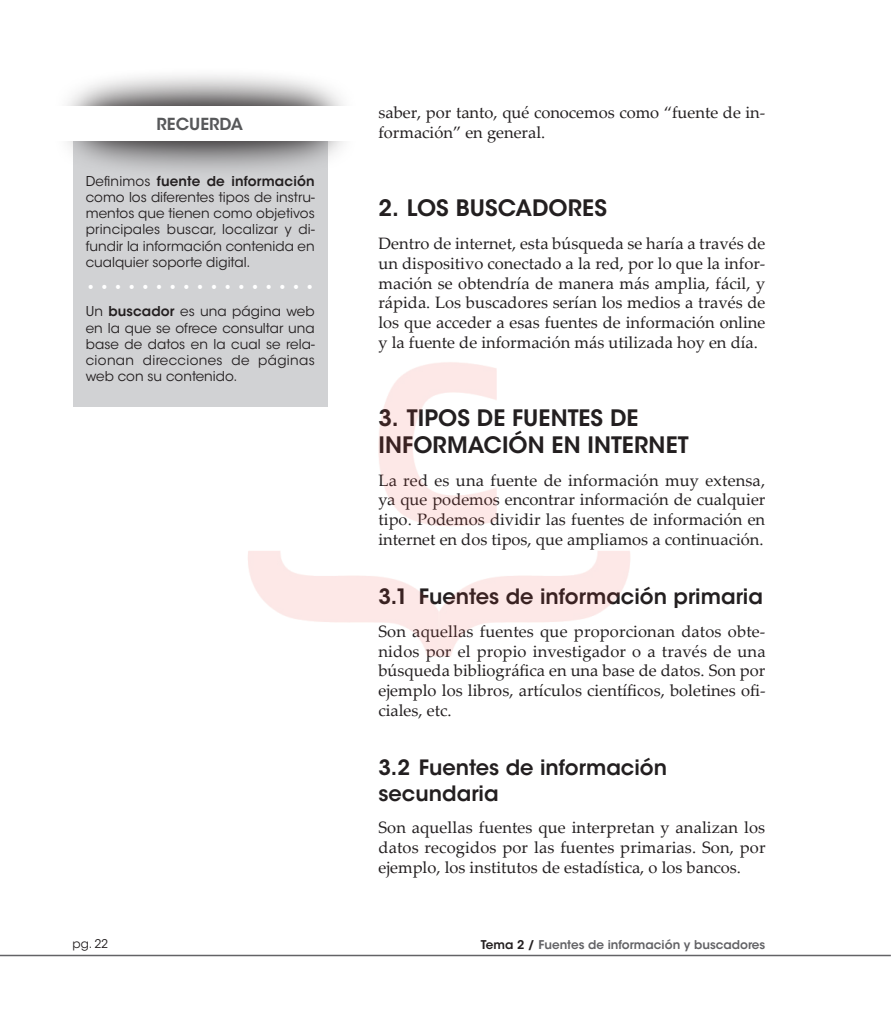
<style>
.page{position:relative;width:893px;height:1021px;background:#fff}
.page>*{position:absolute;margin:0;border:0;box-sizing:border-box;transform-origin:0 0}
.t1{font:600 22.5px/27px "ITC Avant Garde Std";letter-spacing:.005em;color:#231f20}
.t2{font:600 21px/25.2px "ITC Avant Garde Std";color:#231f20}
.t3{font:16.5px/19.8px "Palatino Linotype";color:#231f20;text-align:justify}
.t4{font:600 16.5px "ITC Avant Garde Std";color:#57585a}
.t5{font:13.5px/16.2px "ITC Avant Garde Std";color:#231f20;text-align:justify}
.t6{font:700 13.5px/24.8px "ITC Avant Garde Std";color:#fff}
.t7{font:600 12px "ITC Avant Garde Std";color:#636366}
.t8{font:12px "ITC Avant Garde Std";color:#231f20}
.s1{font-weight:600}
.s2{font-weight:400;color:#231f20}
.s3{font-weight:600;color:#231f20}
.s4{color:#231f20}
</style>
<div class="page">
<hr style="left:0;top:954px;width:891px;height:2px;background:#636366">
<div style="left:73px;top:129px;width:254px;height:277px;background:#d1d2d4"></div>
<svg style="left:67px;top:75px;width:277px;height:104px"></svg>
<div style="left:33px;top:106px;width:334px;height:35px;background:#fff"></div>
<img style="left:223px;top:287px;width:407px;height:370px">
<p class="t4" style="left:157px;top:113px;width:88px">RECUERDA</p>
<p class="t5" style="left:86px;top:173px;width:230px">Definimos <span class="s1">fuente de información </span>como los diferentes tipos de instru&shy;mentos que tienen como objetivos principales buscar, localizar y di&shy;fundir la información contenida en cualquier soporte digital.</p>
<p class="t6" style="left:86px;top:274px;width:231px">• • • • • • • • • • • • • • • • •<br><span class="s2">Un</span> <span class="s3">buscador</span> <span class="s2">es una página web</span></p>
<p class="t5" style="left:86px;top:320px;width:230px">en la que se ofrece consultar una base de datos en la cual se rela&shy;cionan direcciones de páginas web con su contenido.</p>
<p class="t3" style="left:378px;top:102px;width:388px">saber, por tanto, qué conocemos como “fuente de in&shy;formación” en general.</p>
<h1 class="t1" style="left:378px;top:194px;width:230px">2. LOS BUSCADORES</h1>
<p class="t3" style="left:378px;top:233px;width:388px">Dentro de internet, esta búsqueda se haría a través de un dispositivo conectado a la red, por lo que la infor&shy;mación se obtendría de manera más amplia, fácil, y rápida. Los buscadores serían los medios a través de los que acceder a esas fuentes de información online y la fuente de información más utilizada hoy en día.</p>
<h1 class="t1" style="left:378px;top:404px;width:312px">3. TIPOS DE FUENTES DE<br>INFORMACIÓN EN INTERNET</h1>
<p class="t3" style="left:378px;top:469px;width:388px">La red es una fuente de información muy extensa, ya que podemos encontrar información de cualquier tipo. Podemos dividir las fuentes de información en internet en dos tipos, que ampliamos a continuación.</p>
<p class="t2" style="left:378px;top:584px;width:386px">3.1 Fuentes de información primaria</p>
<p class="t3" style="left:378px;top:620px;width:389px">Son aquellas fuentes que proporcionan datos obte&shy;nidos por el propio investigador o a través de una búsqueda bibliográfica en una base de datos. Son por ejemplo los libros, artículos científicos, boletines ofi&shy;ciales, etc.</p>
<p class="t2" style="left:378px;top:755px;width:290px">3.2 Fuentes de información secundaria</p>
<p class="t3" style="left:378px;top:817px;width:389px">Son aquellas fuentes que interpretan y analizan los datos recogidos por las fuentes primarias. Son, por ejemplo, los institutos de estadística, o los bancos.</p>
<p class="t8" style="left:73px;top:936px;width:37px">pg. 22</p>
<p class="t7" style="left:481px;top:937px;width:286px"><span class="s4">Tema 2 /</span> Fuentes de información y buscadores</p>
</div>
